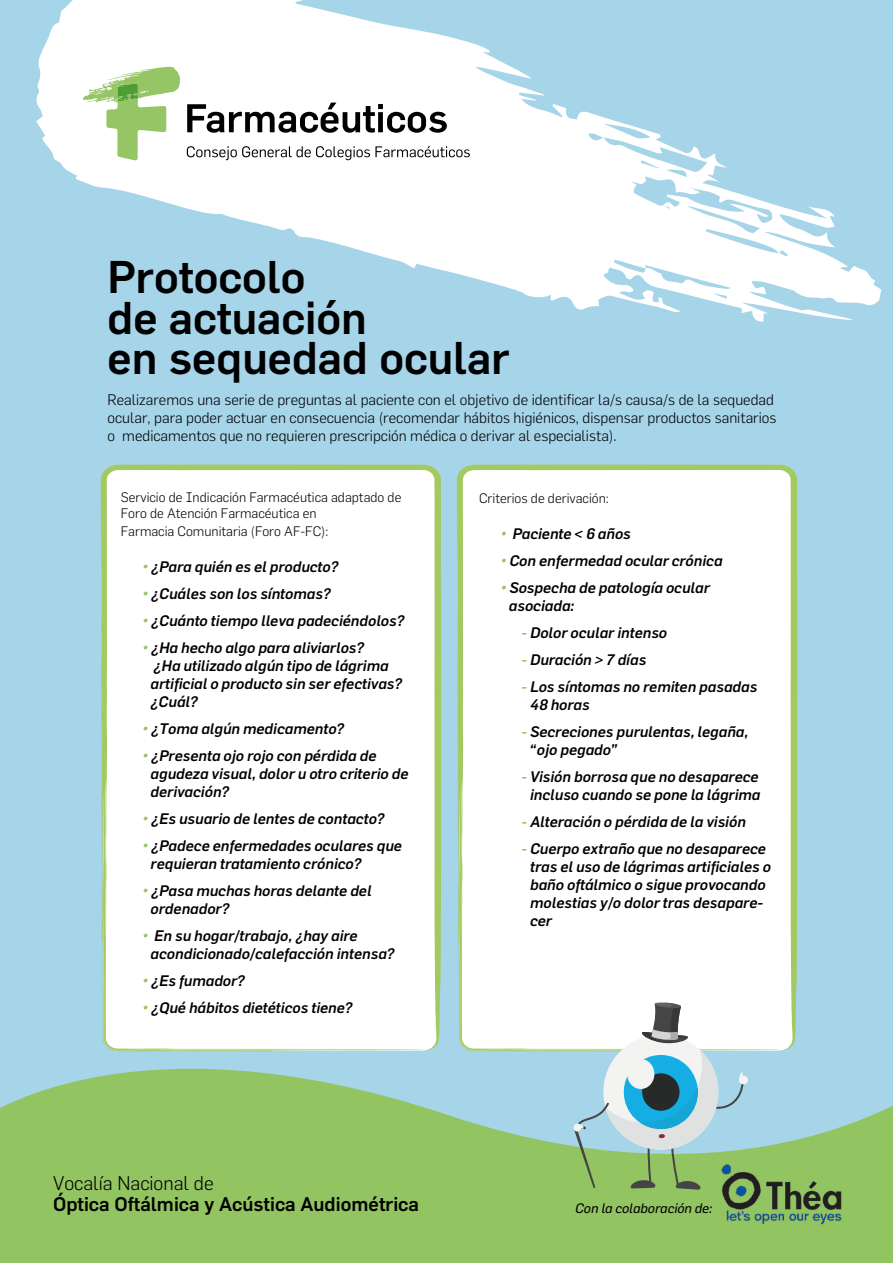
<style>
.page{position:relative;width:893px;height:1263px;background:#fff}
.page>*{position:absolute;margin:0;border:0;box-sizing:border-box;transform-origin:0 0}
.t1{font:500 45px/40.5px "Flama Stdr";color:#000}
.t2{font:500 19.5px "Flama Stdr";color:#000}
.t3{font:300 19.5px "Flama Stdr";color:#000}
.t4{font:italic 500 15px/18px "Flama Stdr";color:#000}
.t5{font:300 15px/18px "Flama Stdr";color:#000}
.t6{font:300 13.5px/16.2px "Flama Stdr";color:#000}
.t7{font:italic 13.5px "Flama Stdr Basic";color:#000}
.s1{color:#95c564}
</style>
<div class="page">
<div style="left:0;top:0;width:893px;height:1197px;background:#a6d4e9"></div>
<svg style="left:36px;top:0;width:845px;height:322px"></svg>
<svg style="left:0;top:1051px;width:893px;height:212px;fill:#93c462"></svg>
<svg style="left:187px;top:146px;width:283px;height:14px;background:#ccc"></svg>
<svg style="left:187px;top:103px;width:260px;height:30px;background:#a2a2a2"></svg>
<svg style="left:83px;top:67px;width:97px;height:94px;background:#cee4ba"></svg>
<img style="left:713px;top:1153px;width:136px;height:75px">
<div style="left:101px;top:465px;width:340px;height:586px;background:#fff"></div>
<div style="left:457px;top:465px;width:340px;height:586px;background:#fff"></div>
<div style="left:603px;top:1034px;width:115px;height:115px;background:#f3f3f2;border-radius:50%"></div>
<svg style="left:574px;top:1050px;width:174px;height:140px"></svg>
<svg style="left:642px;top:1002px;width:46px;height:42px;background:#a1a1a1"></svg>
<h1 class="t1" style="left:108px;top:256px;width:404px">Protocolo<br>de actuación<br>en sequedad ocular</h1>
<p class="t5" style="left:108px;top:390px;width:670px">Realizaremos una serie de preguntas al paciente con el objetivo de identificar la/s causa/s de la sequedad ocular, para poder actuar en consecuencia (recomendar hábitos higiénicos, dispensar productos sanitarios o medicamentos que no requieren prescripción médica o derivar al especialista).</p>
<p class="t6" style="left:121px;top:489px;width:282px">Servicio de Indicación Farmacéutica adaptado de<br>Foro de Atención Farmacéutica en</p>
<p class="t6" style="left:121px;top:523px;width:209px">Farmacia Comunitaria (Foro AF-FC):</p>
<p class="t4" style="left:142px;top:558px;width:198px"><span class="s1">•</span> ¿Para quién es el producto?</p>
<p class="t4" style="left:142px;top:585px;width:191px"><span class="s1">•</span> ¿Cuáles son los síntomas?</p>
<p class="t4" style="left:142px;top:612px;width:264px"><span class="s1">•</span> ¿Cuánto tiempo lleva padeciéndolos?</p>
<p class="t4" style="left:151px;top:639px;width:253px;text-indent:-9px"><span class="s1">•</span> ¿Ha hecho algo para aliviarlos?<br>¿Ha utilizado algún tipo de lágrima artificial o producto sin ser efectivas? ¿Cuál?</p>
<p class="t4" style="left:142px;top:720px;width:204px"><span class="s1">•</span> ¿Toma algún medicamento?</p>
<p class="t4" style="left:151px;top:747px;width:259px;text-indent:-9px"><span class="s1">•</span> ¿Presenta ojo rojo con pérdida de agudeza visual, dolor u otro criterio de derivación?</p>
<p class="t4" style="left:142px;top:810px;width:244px"><span class="s1">•</span> ¿Es usuario de lentes de contacto?</p>
<p class="t4" style="left:151px;top:837px;width:253px;text-indent:-9px"><span class="s1">•</span> ¿Padece enfermedades oculares que requieran tratamiento crónico?</p>
<p class="t4" style="left:151px;top:882px;width:223px;text-indent:-9px"><span class="s1">•</span> ¿Pasa muchas horas delante del ordenador?</p>
<p class="t4" style="left:151px;top:927px;width:246px;text-indent:-9px"><span class="s1">•</span> En su hogar/trabajo, ¿hay aire acondicionado/calefacción intensa?</p>
<p class="t4" style="left:142px;top:972px;width:105px"><span class="s1">•</span> ¿Es fumador?</p>
<p class="t4" style="left:142px;top:999px;width:212px"><span class="s1">•</span> ¿Qué hábitos dietéticos tiene?</p>
<p class="t6" style="left:479px;top:490px;width:131px">Criterios de derivación:</p>
<p class="t4" style="left:500px;top:525px;width:132px"><span class="s1">•</span> Paciente &lt; 6 años</p>
<p class="t4" style="left:500px;top:552px;width:224px"><span class="s1">•</span> Con enfermedad ocular crónica</p>
<p class="t4" style="left:509px;top:579px;width:202px;text-indent:-9px"><span class="s1">•</span> Sospecha de patología ocular asociada:</p>
<p class="t4" style="left:522px;top:624px;width:147px"><span class="s1">-</span> Dolor ocular intenso</p>
<p class="t4" style="left:522px;top:651px;width:126px"><span class="s1">-</span> Duración &gt; 7 días</p>
<p class="t4" style="left:530px;top:678px;width:229px;text-indent:-9px"><span class="s1">-</span> Los síntomas no remiten pasadas<br>48 horas</p>
<p class="t4" style="left:530px;top:723px;width:220px;text-indent:-9px"><span class="s1">-</span> Secreciones purulentas, legaña, “ojo pegado”</p>
<p class="t4" style="left:522px;top:768px;width:240px;text-align:center"><span class="s1">-</span> Visión borrosa que no desaparece incluso cuando se pone la lágrima</p>
<p class="t4" style="left:522px;top:813px;width:226px"><span class="s1">-</span> Alteración o pérdida de la visión</p>
<p class="t4" style="left:530px;top:840px;width:242px;text-indent:-9px"><span class="s1">-</span> Cuerpo extraño que no desaparece tras el uso de lágrimas artificiales o baño oftálmico o sigue provocando molestias y/o dolor tras desapare&shy;cer</p>
<h2 class="t3" style="left:53px;top:1171px;width:162px">Vocalía Nacional de</h2>
<h2 class="t2" style="left:53px;top:1193px;width:367px">Óptica Oftálmica y Acústica Audiométrica</h2>
<p class="t7" style="left:575px;top:1200px;width:139px">Con la colaboración de:</p>
</div>
